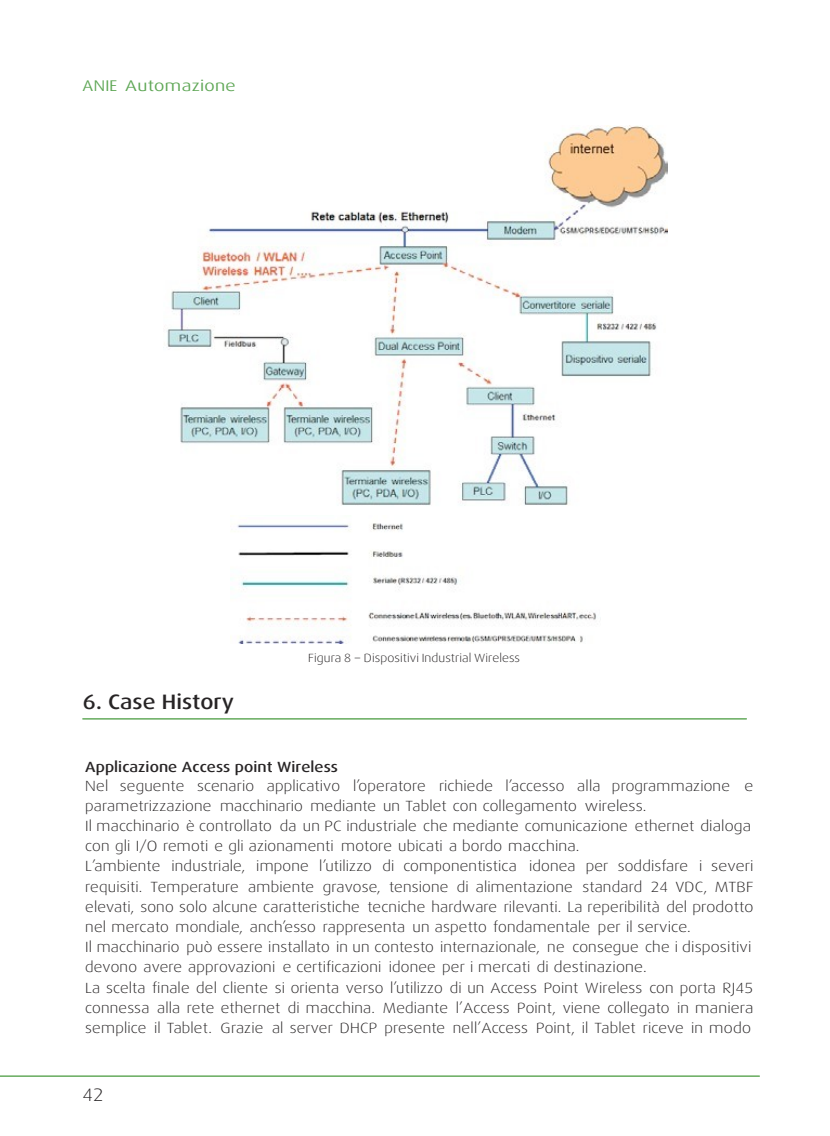
<style>
.page{position:relative;width:830px;height:1136px;background:#fff}
.page>*{position:absolute;margin:0;border:0;box-sizing:border-box;transform-origin:0 0}
.t1{font:500 20.85px "Dax Wide";letter-spacing:.005em;color:#272425}
.t2{font:300 18px "Dax Wide";color:#272425}
.t3{font:15.45px "Dax Wide";letter-spacing:.02em;color:#5fa756}
.t4{font:300 14.7px/20.2px "Dax Wide";letter-spacing:.015em;color:#272425}
.t5{font:500 14.7px "Dax Wide";letter-spacing:.005em;color:#272425}
.t6{font:300 11.85px "Dax Wide";letter-spacing:.01em;color:#272425}
</style>
<div class="page">
<hr style="left:0;top:1075px;width:759px;height:1px;background:#5fa756">
<hr style="left:83px;top:718px;width:663px;height:1px;background:#5fa756">
<img style="left:163px;top:125px;width:504px;height:380px">
<img style="left:237px;top:523px;width:359px;height:121px">
<p class="t3" style="left:82px;top:77px;width:155px">ANIE Automazione</p>
<h1 class="t1" style="left:83px;top:690px;width:152px">6. Case History</h1>
<p class="t6" style="left:308px;top:651px;width:213px">Figura 8 – Dispositivi Industrial Wireless</p>
<p class="t5" style="left:85px;top:758px;width:254px">Applicazione Access point Wireless</p>
<p class="t4" style="left:85px;top:776px;width:669px">Nel seguente scenario applicativo l’operatore richiede l’accesso alla programmazione e parametrizzazione macchinario mediante un Tablet con collegamento wireless.<br>Il macchinario è controllato da un PC industriale che mediante comunicazione ethernet dialoga con gli I/O remoti e gli azionamenti motore ubicati a bordo macchina.<br>L’ambiente industriale, impone l’utilizzo di componentistica idonea per soddisfare i severi requisiti. Temperature ambiente gravose, tensione di alimentazione standard 24 VDC, MTBF elevati, sono solo alcune caratteristiche tecniche hardware rilevanti. La reperibilità del prodotto nel mercato mondiale, anch’esso rappresenta un aspetto fondamentale per il service.<br>Il macchinario può essere installato in un contesto internazionale, ne consegue che i dispositivi devono avere approvazioni e certificazioni idonee per i mercati di destinazione.<br>La scelta finale del cliente si orienta verso l’utilizzo di un Access Point Wireless con porta RJ45 connessa alla rete ethernet di macchina. Mediante l’Access Point, viene collegato in maniera semplice il Tablet. Grazie al server DHCP presente nell’Access Point, il Tablet riceve in modo</p>
<p class="t2" style="left:83px;top:1085px;width:23px">42</p>
</div>
